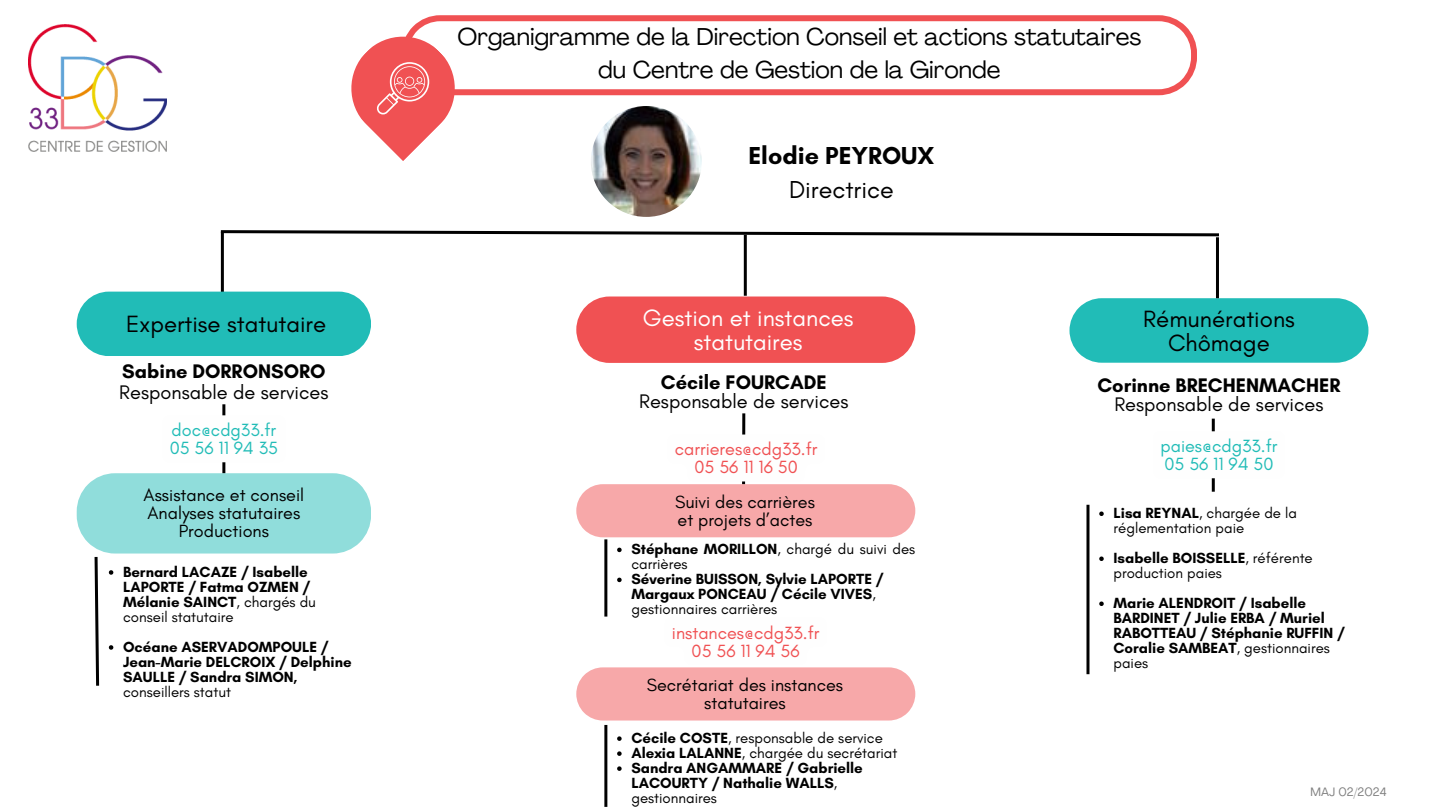
<style>
.page{position:relative;width:1440px;height:810px;background:#fff}
.page>*{position:absolute;margin:0;border:0;box-sizing:border-box;transform-origin:0 0}
.t1{font:700 25px/34.5px "Glacial Indifference";color:#000;text-align:center}
.t2{font:24px/33px "Agrandir";color:#000;text-align:center}
.t3{font:24px/24px "Glacial Indifference";color:#000;text-align:center}
.t4{font:24px/24px "Glacial Indifference";color:#fff;text-align:center}
.t5{font:20px "Glacial Indifference";color:#000}
.t6{font:700 20px "Glacial Indifference";color:#000}
.t7{font:18px/18px "Glacial Indifference";color:#000;text-align:center}
.t8{font:18px/18px "Glacial Indifference";color:#f05153;text-align:center}
.t9{font:18px/18px "Glacial Indifference";color:#21bcb7}
.t10{font:700 15px/15px "Glacial Indifference";color:#000}
.t11{font:15px/15px "Glacial Indifference";color:#000}
.t12{font:12px "Agrandir";color:#7f7f7f}
.s1{font-weight:400}
.s2{font-weight:700}
</style>
<div class="page">
<hr style="left:744px;top:235px;width:3px;height:61px;background:#000">
<svg style="left:220px;top:230px;width:999px;height:8px"></svg>
<hr style="left:221px;top:232px;width:3px;height:61px;background:#000">
<div style="left:77px;top:292px;width:294px;height:64px;background:#21bcb7;border-radius:32px"></div>
<svg style="left:1069px;top:298px;width:299px;height:65px;background:#2cbfba"></svg>
<div style="left:576px;top:297px;width:339px;height:66px;background:#f05153;border-radius:33px"></div>
<img style="left:28px;top:25px;width:139px;height:127px">
<svg style="left:408px;top:15px;width:789px;height:80px"></svg>
<svg style="left:351px;top:32px;width:109px;height:129px"></svg>
<hr style="left:1216px;top:237px;width:3px;height:61px;background:#000">
<hr style="left:604px;top:539px;width:3px;height:78px;background:#000">
<hr style="left:1086px;top:505px;width:3px;height:169px;background:#000">
<hr style="left:222px;top:404px;width:3px;height:69px;background:#000">
<hr style="left:742px;top:413px;width:3px;height:71px;background:#000">
<svg style="left:222px;top:415px;width:4px;height:47px"></svg>
<svg style="left:77px;top:473px;width:294px;height:213px"></svg>
<svg style="left:576px;top:435px;width:339px;height:102px"></svg>
<svg style="left:617px;top:548px;width:5px;height:4px"></svg>
<svg style="left:617px;top:578px;width:5px;height:4px"></svg>
<hr style="left:1212px;top:419px;width:3px;height:73px;background:#000">
<svg style="left:1211px;top:431px;width:4px;height:47px"></svg>
<svg style="left:1099px;top:512px;width:5px;height:4px"></svg>
<svg style="left:1099px;top:557px;width:5px;height:4px"></svg>
<svg style="left:1099px;top:602px;width:5px;height:4px"></svg>
<hr style="left:604px;top:725px;width:3px;height:82px;background:#000">
<svg style="left:576px;top:667px;width:339px;height:54px;background:#f7acad"></svg>
<svg style="left:617px;top:736px;width:5px;height:5px"></svg>
<svg style="left:617px;top:751px;width:5px;height:5px"></svg>
<svg style="left:617px;top:766px;width:5px;height:5px"></svg>
<img style="left:591px;top:106px;width:111px;height:111px;border-radius:50%">
<h1 class="t2" style="left:458px;top:22px;width:685px">Organigramme de la Direction Conseil et actions statutaires du Centre de Gestion de la Gironde</h1>
<h1 class="t1" style="left:748px;top:138px;width:187px">Elodie PEYROUX<br><span class="s1">Directrice</span></h1>
<h1 class="t4" style="left:643px;top:306px;width:212px">Gestion et instances statutaires</h1>
<p class="t3" style="left:126px;top:312px;width:201px">Expertise statutaire</p>
<p class="t3" style="left:1143px;top:306px;width:153px">Rémunérations<br>Chômage</p>
<h3 class="t6" style="left:122px;top:359px;width:205px">Sabine DORRONSORO</h3>
<p class="t5" style="left:119px;top:380px;width:211px">Responsable de services</p>
<h2 class="t9" style="left:170px;top:421px;width:110px">doc@cdg33.fr<br>05 56 11 94 35</h2>
<p class="t6" style="left:661px;top:370px;width:167px">Cécile FOURCADE</p>
<p class="t5" style="left:639px;top:389px;width:211px">Responsable de services</p>
<p class="t8" style="left:675px;top:440px;width:144px">carrieres@cdg33.fr<br>05 56 11 16 50</p>
<h1 class="t7" style="left:144px;top:486px;width:162px">Assistance et conseil<br>Analyses statutaires<br>Productions</h1>
<h1 class="t7" style="left:675px;top:492px;width:141px;text-align:left">Suivi des carrières et projets d’actes</h1>
<p class="t10" style="left:123px;top:564px;width:194px">Bernard LACAZE / Isabelle<br>LAPORTE / Fatma OZMEN /<br>Mélanie SAINCT<span class="s1">, chargés du conseil statutaire</span></p>
<h2 class="t10" style="left:123px;top:639px;width:230px">Océane ASERVADOMPOULE /<br>Jean-Marie DELCROIX / Delphine<br>SAULLE / Sandra SIMON, <span class="s1">conseillers statut</span></h2>
<h2 class="t11" style="left:631px;top:542px;width:285px"><span class="s2">Stéphane MORILLON</span>, chargé du suivi des carrières</h2>
<p class="t10" style="left:631px;top:572px;width:254px">Séverine BUISSON, Sylvie LAPORTE /<br>Margaux PONCEAU / Cécile VIVES<span class="s1">, gestionnaires carrières</span></p>
<p class="t8" style="left:672px;top:623px;width:149px">instances@cdg33.fr<br>05 56 11 94 56</p>
<p class="t7" style="left:647px;top:676px;width:198px">Secrétariat des instances statutaires</p>
<h3 class="t11" style="left:631px;top:730px;width:253px"><span class="s2">Cécile COSTE</span>, responsable de service</h3>
<h3 class="t11" style="left:631px;top:745px;width:268px"><span class="s2">Alexia LALANNE</span>, chargée du secrétariat</h3>
<p class="t10" style="left:631px;top:760px;width:233px">Sandra ANGAMMARE / Gabrielle<br>LACOURTY / Nathalie WALLS<span class="s1">, gestionnaires</span></p>
<p class="t6" style="left:1097px;top:373px;width:245px">Corinne BRECHENMACHER</p>
<p class="t5" style="left:1114px;top:392px;width:211px">Responsable de services</p>
<h3 class="t9" style="left:1161px;top:437px;width:118px">paies@cdg33.fr<br>05 56 11 94 50</h3>
<h3 class="t11" style="left:1113px;top:506px;width:185px"><span class="s2">Lisa REYNAL</span>, chargée de la réglementation paie</h3>
<h3 class="t11" style="left:1113px;top:551px;width:201px"><span class="s2">Isabelle BOISSELLE</span>, référente production paies</h3>
<h3 class="t10" style="left:1113px;top:596px;width:233px">Marie ALENDROIT / Isabelle<br>BARDINET / Julie ERBA / Muriel<br>RABOTTEAU / Stéphanie RUFFIN /<br>Coralie SAMBEAT<span class="s1">, gestionnaires paies</span></h3>
<p class="t12" style="left:1311px;top:787px;width:77px">MAJ 02/2024</p>
</div>
